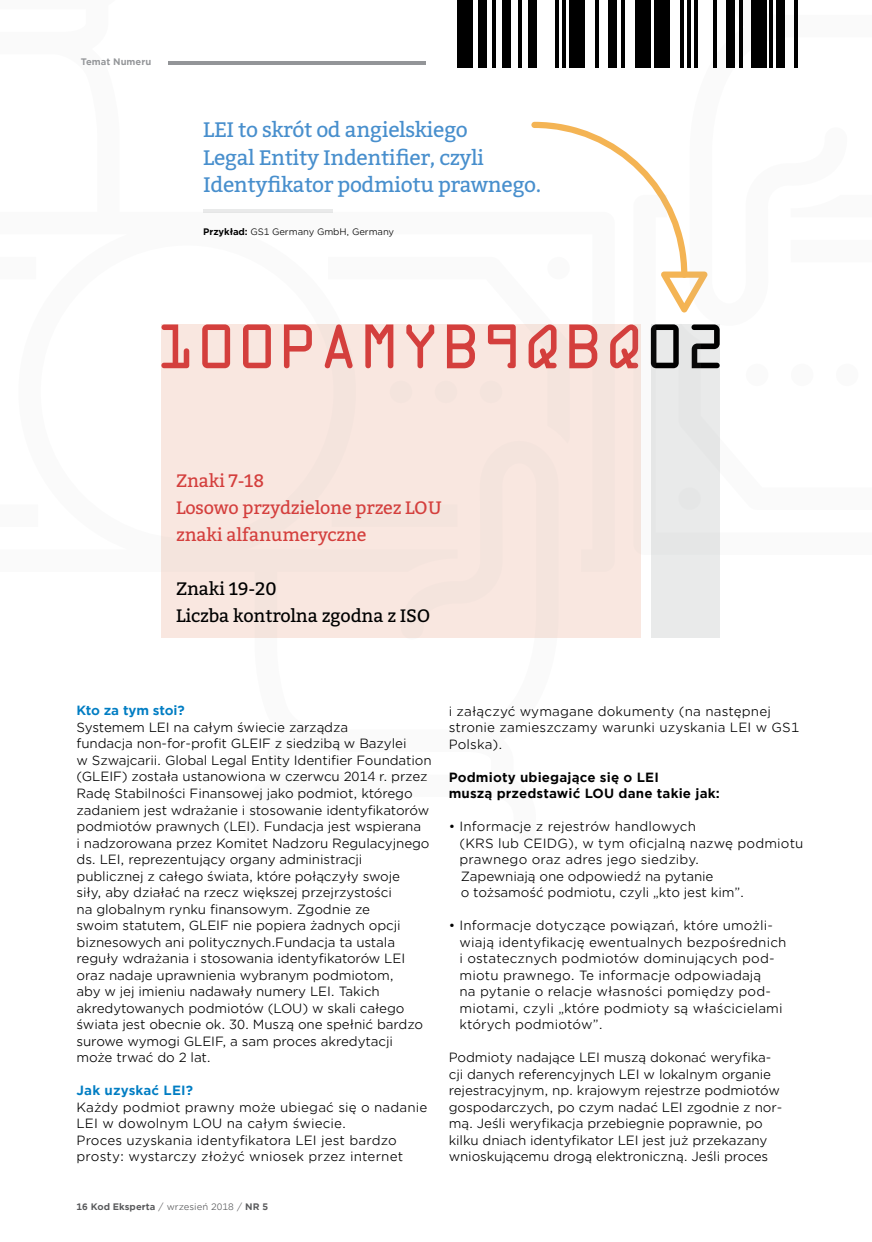
<style>
.page{position:relative;width:872px;height:1242px;background:#fff}
.page>*{position:absolute;margin:0;border:0;box-sizing:border-box;transform-origin:0 0}
.t1{font:67.5px "OCRA Extended";color:#d43f3d}
.t2{font:21px/27px "Bitter";letter-spacing:-.02em;color:#488fcd}
.t3{font:18px/27px "Bitter";letter-spacing:-.01em;color:#d43f3d}
.t4{font:18px/27px "Bitter";letter-spacing:-.01em;color:#000}
.t5{font:12.75px/16.5px "Gotham Office";letter-spacing:-.01em;color:#000}
.t6{font:12.75px/16.5px "Gotham Office";letter-spacing:.01em;color:#000}
.t7{font:700 12.75px/16.5px "Gotham Office";letter-spacing:.01em;color:#000}
.t8{font:700 12.75px "Gotham Office";letter-spacing:-.005em;color:#007dc3}
.t9{font:9px "Gotham Office";letter-spacing:-.01em;color:#000}
.t10{font:700 9px "Gotham Office";color:#58595b}
.t11{font:700 9px "Gotham Office";color:#939598}
.s1{font-weight:700}
.s2{color:#000}
.s3{font-weight:400}
</style>
<div class="page">
<div style="left:161px;top:324px;width:479px;height:313px;background:#f9e7e0"></div>
<div style="left:650px;top:324px;width:69px;height:313px;background:#e9eaea"></div>
<svg style="left:531px;top:122px;width:134px;height:73px"></svg>
<hr style="left:203px;top:209px;width:130px;height:4px;background:#e9e9ea">
<svg style="left:689px;top:0;width:109px;height:68px"></svg>
<svg style="left:640px;top:195px;width:80px;height:360px"></svg>
<svg style="left:793px;top:0;width:4px;height:67px"></svg>
<hr style="left:518px;top:0;width:4px;height:67px;background:#000">
<div style="left:502px;top:0;width:9px;height:67px;background:#000"></div>
<svg style="left:492px;top:0;width:3px;height:67px"></svg>
<div style="left:776px;top:0;width:8px;height:67px;background:#000"></div>
<div style="left:528px;top:0;width:9px;height:67px;background:#000"></div>
<svg style="left:621px;top:0;width:3px;height:67px"></svg>
<hr style="left:680px;top:0;width:4px;height:67px;background:#000">
<div style="left:654px;top:0;width:15px;height:67px;background:#000"></div>
<div style="left:750px;top:0;width:16px;height:67px;background:#000"></div>
<hr style="left:769px;top:0;width:4px;height:67px;background:#000">
<hr style="left:562px;top:0;width:4px;height:67px;background:#000">
<hr style="left:555px;top:0;width:4px;height:67px;background:#000">
<div style="left:569px;top:0;width:16px;height:67px;background:#000"></div>
<div style="left:608px;top:0;width:8px;height:67px;background:#000"></div>
<hr style="left:595px;top:0;width:4px;height:67px;background:#000">
<hr style="left:739px;top:0;width:4px;height:67px;background:#000">
<div style="left:726px;top:0;width:9px;height:67px;background:#000"></div>
<hr style="left:713px;top:0;width:4px;height:67px;background:#000">
<div style="left:478px;top:0;width:9px;height:67px;background:#000"></div>
<div style="left:457px;top:0;width:16px;height:67px;background:#000"></div>
<hr style="left:687px;top:0;width:4px;height:67px;background:#000">
<div style="left:635px;top:0;width:15px;height:67px;background:#000"></div>
<hr style="left:694px;top:0;width:4px;height:67px;background:#000">
<hr style="left:168px;top:62px;width:258px;height:3px;background:#939598">
<p class="t11" style="left:81px;top:56px;width:72px">Temat Numeru</p>
<h2 class="t2" style="left:203px;top:116px;width:339px">LEI to skrót od angielskiego<br>Legal Entity Indentifier, czyli<br>Identyfikator podmiotu prawnego.</h2>
<p class="t9" style="left:203px;top:226px;width:192px"><span class="s1">Przykład:</span> GS1 Germany GmbH, Germany</p>
<h1 class="t1" style="left:155px;top:310px;width:572px">100PAMYB9QBQ<span class="s2">02</span></h1>
<h3 class="t3" style="left:176px;top:467px;width:267px">Znaki 7-18<br>Losowo przydzielone przez LOU znaki alfanumeryczne</h3>
<h3 class="t4" style="left:176px;top:575px;width:256px">Znaki 19-20<br>Liczba kontrolna zgodna z ISO</h3>
<p class="t8" style="left:77px;top:702px;width:110px">Kto za tym stoi?</p>
<p class="t5" style="left:77px;top:718px;width:357px">Systemem LEI na całym świecie zarządza<br>fundacja non-for-profit GLEIF z siedzibą w Bazylei<br>w Szwajcarii. Global Legal Entity Identifier Foundation (GLEIF) została ustanowiona w czerwcu 2014 r. przez Radę Stabilności Finansowej jako podmiot, którego zadaniem jest wdrażanie i stosowanie identyfikatorów podmiotów prawnych (LEI). Fundacja jest wspierana<br>i nadzorowana przez Komitet Nadzoru Regulacyjnego ds. LEI, reprezentujący organy administracji publicznej z całego świata, które połączyły swoje<br>siły, aby działać na rzecz większej przejrzystości<br>na globalnym rynku finansowym. Zgodnie ze<br>swoim statutem, GLEIF nie popiera żadnych opcji biznesowych ani politycznych.Fundacja ta ustala reguły wdrażania i stosowania identyfikatorów LEI oraz nadaje uprawnienia wybranym podmiotom,<br>aby w jej imieniu nadawały numery LEI. Takich akredytowanych podmiotów (LOU) w skali całego świata jest obecnie ok. 30. Muszą one spełnić bardzo surowe wymogi GLEIF, a sam proces akredytacji może trwać do 2 lat.</p>
<p class="t8" style="left:77px;top:1081px;width:118px">Jak uzyskać LEI?</p>
<p class="t6" style="left:77px;top:1098px;width:352px">Każdy podmiot prawny może ubiegać się o nadanie LEI w dowolnym LOU na całym świecie.<br>Proces uzyskania identyfikatora LEI jest bardzo prosty: wystarczy złożyć wniosek przez internet</p>
<p class="t10" style="left:77px;top:1200px;width:193px">16 Kod Eksperta <span class="s3">/ wrzesień 2018 /</span> NR 5</p>
<p class="t6" style="left:449px;top:702px;width:352px">i załączyć wymagane dokumenty (na następnej stronie zamieszczamy warunki uzyskania LEI w GS1<br>Polska).</p>
<p class="t7" style="left:449px;top:768px;width:273px">Podmioty ubiegające się o LEI<br>muszą przedstawić LOU dane takie jak:</p>
<p class="t6" style="left:459px;top:818px;width:345px;text-indent:-11px">• Informacje z rejestrów handlowych<br>(KRS lub CEIDG), w tym oficjalną nazwę podmiotu prawnego oraz adres jego siedziby.</p>
<p class="t5" style="left:461px;top:867px;width:285px">Zapewniają one odpowiedź na pytanie<br>o tożsamość podmiotu, czyli „kto jest kim”.</p>
<p class="t6" style="left:459px;top:916px;width:328px;text-indent:-11px">• Informacje dotyczące powiązań, które umożli&shy;wiają identyfikację ewentualnych bezpośrednich i ostatecznych podmiotów dominujących pod&shy;miotu prawnego. Te informacje odpowiadają<br>na pytanie o relacje własności pomiędzy pod&shy;miotami, czyli „które podmioty są właścicielami których podmiotów”.</p>
<p class="t5" style="left:449px;top:1048px;width:335px">Podmioty nadające LEI muszą dokonać weryfika&shy;cji danych referencyjnych LEI w lokalnym organie rejestracyjnym, np. krajowym rejestrze podmiotów gospodarczych, po czym nadać LEI zgodnie z nor&shy;mą. Jeśli weryfikacja przebiegnie poprawnie, po kilku dniach identyfikator LEI jest już przekazany wnioskującemu drogą elektroniczną. Jeśli proces</p>
</div>
